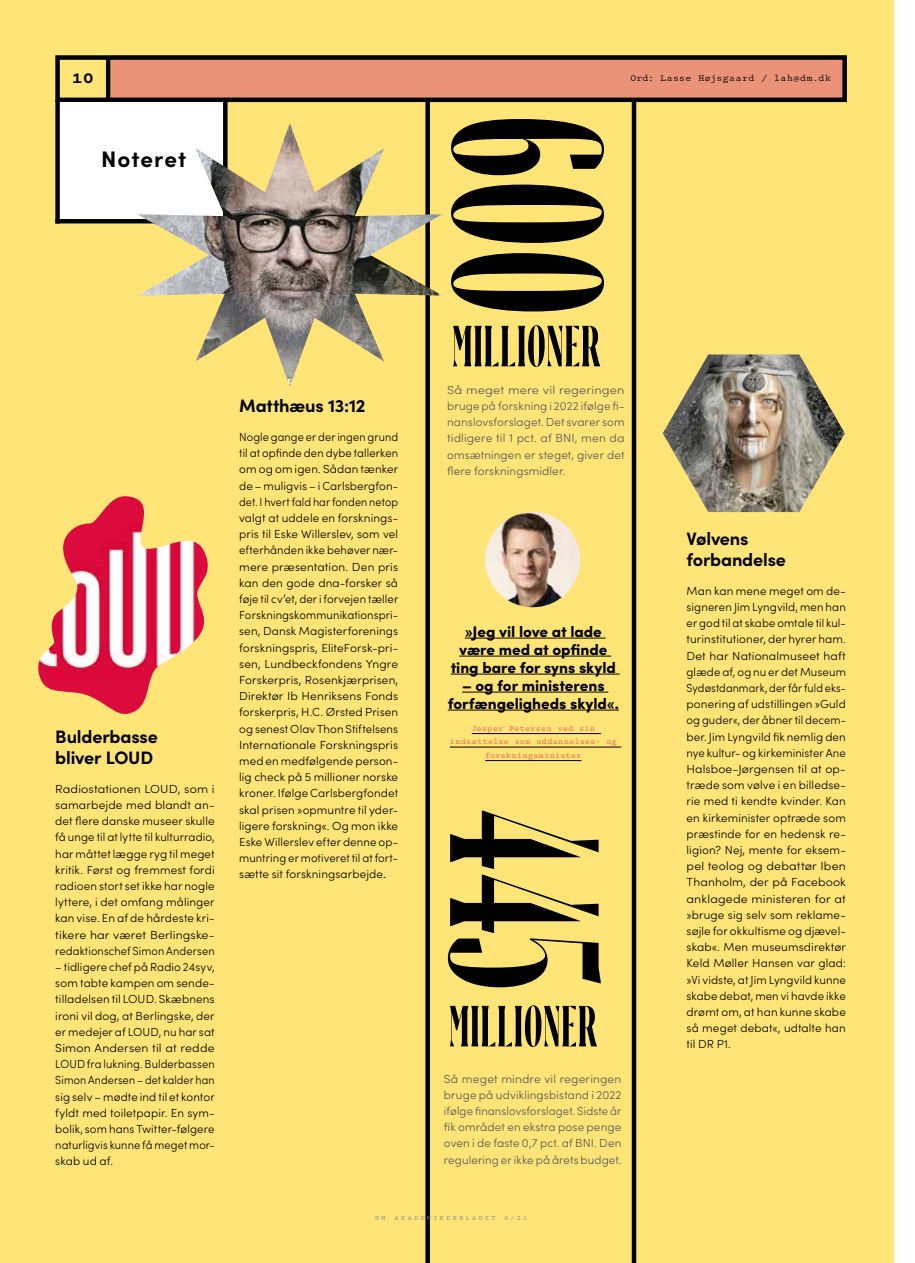
<style>
.page{position:relative;width:915px;height:1263px;background:#fff}
.page>*{position:absolute;margin:0;border:0;box-sizing:border-box;transform-origin:0 0}
.t1{font:600 197.85px "Ayer Poster";letter-spacing:.015em;color:#000}
.t2{font:600 54px "Ayer Poster";letter-spacing:.02em;color:#000}
.t3{font:700 22.5px "Sofia Pro";letter-spacing:.045em;color:#000}
.t4{font:700 18px/21px "Sofia Pro";letter-spacing:-.01em;color:#000}
.t5{font:700 16.5px "Logic Monospace";color:#000}
.t6{font:900 15.3px/18px "Sofia Pro";letter-spacing:-.005em;color:#000;text-align:center}
.t7{font:300 11.7px/16.2px "Sofia Pro";letter-spacing:.01em;color:#000;text-align:justify}
.t8{font:300 11.7px/16.2px "Sofia Pro";letter-spacing:.01em;color:#000;text-align:justify;scale:.94 1}
.t9{font:300 11.7px/16.2px "Sofia Pro";letter-spacing:.01em;color:#000;text-align:justify;scale:1.06 1}
.t10{font:300 11.7px/16.2px "Sofia Pro";letter-spacing:.01em;color:#565655;text-align:justify}
.t11{font:300 11.7px/16.2px "Sofia Pro";letter-spacing:.01em;color:#565655;text-align:justify;scale:1.09 1}
.t12{font:9.75px "Logic Monospace";letter-spacing:.05em;color:#000}
.t13{font:8.25px/13.5px "Logic Monospace";letter-spacing:.05em;color:#ea534d;text-align:center}
.t14{font:6.75px "Logic Monospace";letter-spacing:.355em;color:#868786}
.s1{font-weight:400}
</style>
<div class="page">
<div style="left:0;top:0;width:893px;height:1263px;background:#ffe578"></div>
<div style="left:425px;top:100px;width:5px;height:1163px;background:#000"></div>
<div style="left:631px;top:102px;width:5px;height:1161px;background:#000"></div>
<hr style="left:464px;top:638px;width:141px;height:1px;background:#000">
<hr style="left:459px;top:656px;width:152px;height:1px;background:#000">
<hr style="left:450px;top:674px;width:169px;height:1px;background:#000">
<hr style="left:462px;top:692px;width:146px;height:1px;background:#000">
<hr style="left:447px;top:710px;width:171px;height:1px;background:#000">
<hr style="left:471px;top:733px;width:129px;height:1px;background:#000">
<hr style="left:450px;top:747px;width:171px;height:1px;background:#000">
<hr style="left:485px;top:760px;width:96px;height:1px;background:#000">
<img style="left:485px;top:512px;width:95px;height:95px;border-radius:48px">
<div style="left:111px;top:55px;width:735px;height:47px;background:#ea9379"></div>
<div style="left:55px;top:55px;width:791px;height:47px;border:4px solid #000"></div>
<hr style="left:106px;top:57px;width:4px;height:43px;background:#000">
<div style="left:55px;top:102px;width:170px;height:122px;background:#fff"></div>
<img style="left:662px;top:354px;width:182px;height:158px">
<div style="left:55px;top:219px;width:372px;height:5px;background:#000"></div>
<div style="left:55px;top:100px;width:5px;height:124px;background:#000"></div>
<svg style="left:223px;top:100px;width:4px;height:23px"></svg>
<img style="left:38px;top:496px;width:170px;height:218px">
<img style="left:137px;top:123px;width:305px;height:264px">
<h3 class="t5" style="left:72px;top:68px;width:22px">10</h3>
<p class="t12" style="left:630px;top:73px;width:202px">Ord: Lasse Højsgaard / lah@dm.dk</p>
<h3 class="t3" style="left:101px;top:142px;width:87px">Noteret</h3>
<h3 class="t4" style="left:55px;top:725px;width:104px">Bulderbasse bliver LOUD</h3>
<p class="t9" style="left:55px;top:780px;width:152px">Radiostationen LOUD, som i samarbejde med blandt an&shy;det flere danske museer skulle få unge til at lytte til kulturradio, har måttet lægge ryg til meget kritik. Først og fremmest fordi radioen stort set ikke har nogle lyttere, i det omfang målinger kan vise. En af de hårdeste kri&shy;tikere har været Berlingske&shy;redaktionschef Simon Andersen</p>
<p class="t7" style="left:55px;top:958px;width:161px">– tidligere chef på Radio 24syv, som tabte kampen om sende&shy;tilladelsen til LOUD. Skæbnens ironi vil dog, at Berlingske, der er medejer af LOUD, nu har sat Simon Andersen til at redde LOUD fra lukning. Bulderbassen Simon Andersen – det kalder han sig selv – mødte ind til et kontor fyldt med toiletpapir. En sym&shy;bolik, som hans Twitter-følgere naturligvis kunne få meget mor&shy;skab ud af.</p>
<h3 class="t4" style="left:239px;top:394px;width:128px">Matthæus 13:12</h3>
<p class="t8" style="left:239px;top:428px;width:171px">Nogle gange er der ingen grund til at opfinde den dybe tallerken om og om igen. Sådan tænker de – muligvis – i Carlsbergfon&shy;det. I hvert fald har fonden netop valgt at uddele en forsknings&shy;pris til Eske Willerslev, som vel efterhånden ikke behøver nær&shy;mere præsentation. Den pris kan den gode dna-forsker så føje til cv’et, der i forvejen tæller Forskningskommunikationspri&shy;sen, Dansk Magisterforenings forskningspris, EliteForsk-pri&shy;sen, Lundbeckfondens Yngre Forskerpris, Rosenkjærprisen, Direktør Ib Henriksens Fonds forskerpris, H.C. Ørsted Prisen og senest Olav Thon Stiftelsens Internationale Forskningspris med en medfølgende person&shy;lig check på 5 millioner norske kroner. Ifølge Carlsbergfondet skal prisen »opmuntre til yder&shy;ligere forskning«. Og mon ikke Eske Willerslev efter denne op&shy;muntring er motiveret til at fort&shy;sætte sit forskningsarbejde<span class="s1">.</span></p>
<h1 class="t1" style="left:660px;top:115px;width:202px;rotate:90deg">600</h1>
<h2 class="t2" style="left:452px;top:310px;width:149px">MILLIONER</h2>
<p class="t11" style="left:447px;top:381px;width:164px">Så meget mere vil regeringen bruge på forskning i 2022 ifølge fi&shy;nanslovsforslaget. Det svarer som tidligere til 1 pct. af BNI, men da omsætningen er steget, giver det flere forskningsmidler.</p>
<h3 class="t6" style="left:450px;top:621px;width:167px">»Jeg vil love at lade være med at opfinde ting bare for syns skyld</h3>
<h3 class="t6" style="left:447px;top:675px;width:173px">– og for ministerens forfængeligheds skyld«.</h3>
<p class="t13" style="left:449px;top:721px;width:168px">Jesper Petersen ved sin indsættelse som uddannelses- og forskningsminister</p>
<h1 class="t1" style="left:657px;top:811px;width:180px;rotate:90deg">445</h1>
<h2 class="t2" style="left:449px;top:990px;width:149px">MILLIONER</h2>
<p class="t10" style="left:444px;top:1070px;width:179px">Så meget mindre vil regeringen bruge på udviklingsbistand i 2022 ifølge finanslovsforslaget. Sidste år fik området en ekstra pose penge oven i de faste 0,7 pct. af BNI. Den regulering er ikke på årets budget.</p>
<p class="t14" style="left:375px;top:1214px;width:12px">D M</p>
<p class="t14" style="left:394px;top:1214px;width:103px">AKADEMIKERBLADET</p>
<p class="t14" style="left:504px;top:1214px;width:24px">6/21</p>
<h3 class="t4" style="left:686px;top:526px;width:101px">Vølvens forbandelse</h3>
<p class="t7" style="left:686px;top:582px;width:161px">Man kan mene meget om de&shy;signeren Jim Lyngvild, men han er god til at skabe omtale til kul&shy;turinstitutioner, der hyrer ham.<br>Det har Nationalmuseet haft glæde af, og nu er det Museum Sydøstdanmark, der får fuld eks&shy;ponering af udstillingen »Guld og guder«, der åbner til decem&shy;ber. Jim Lyngvild fik nemlig den nye kultur- og kirkeminister Ane Halsboe-Jørgensen til at op&shy;træde som vølve i en billedse&shy;rie med ti kendte kvinder. Kan en kirkeminister optræde som præstinde for en hedensk re&shy;ligion? Nej, mente for eksem&shy;pel teolog og debattør Iben Thanholm, der på Facebook anklagede ministeren for at »bruge sig selv som reklame&shy;søjle for okkultisme og djævel&shy;skab«. Men museumsdirektør Keld Møller Hansen var glad: »Vi vidste, at Jim Lyngvild kunne skabe debat, men vi havde ikke drømt om, at han kunne skabe så meget debat«, udtalte han til DR P1.</p>
</div>
